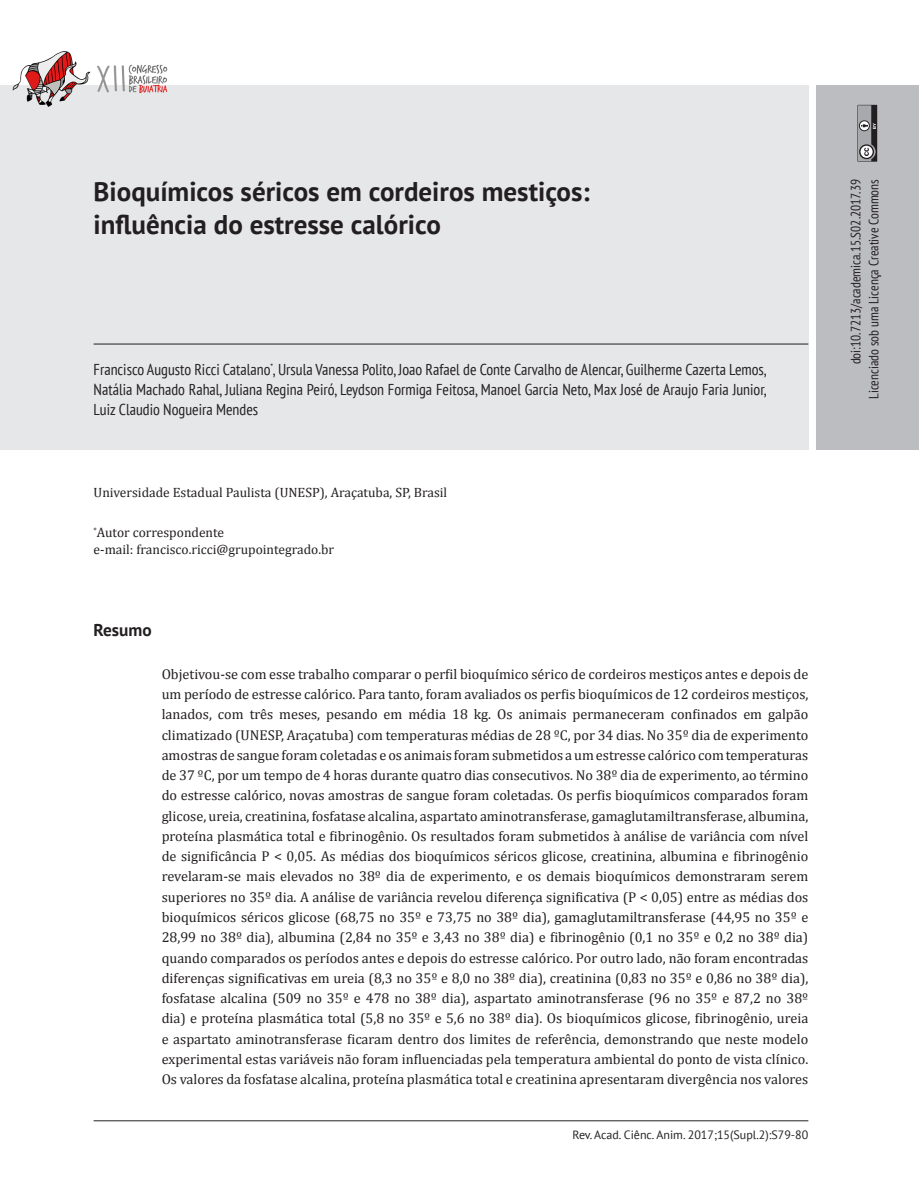
<style>
.page{position:relative;width:919px;height:1191px;background:#fff}
.page>*{position:absolute;margin:0;border:0;box-sizing:border-box;transform-origin:0 0}
.Título_Artigo{font:700 27px/33px "PT Sans";color:#231f20}
.t1{font:700 17.25px "PT Sans";color:#231f20}
.Nomes_-_Autores{font:condensed 15.75px/20.2px "PT Sans";color:#231f20;text-align:justify}
.Texto_-_Resumo{font:14.25px/20.2px "Cambria";color:#231f20;text-align:justify}
.Corpo_de_texto_-_Rec{font:13.5px "Cambria";color:#231f20}
.t2{font:condensed 13.5px/18px "PT Sans";color:#231f20;text-align:right}
.Rodapé{font:12px "PT Sans";color:#231f20}
</style>
<div class="page">
<hr style="left:94px;top:1120px;width:714px;height:1px;background:#231f20">
<div style="left:0;top:85px;width:808px;height:365px;background:#e6e7e9"></div>
<div style="left:816px;top:85px;width:102px;height:365px;background:#bcbdc0"></div>
<svg style="left:857px;top:105px;width:20px;height:57px"></svg>
<img style="left:12px;top:51px;width:156px;height:56px">
<hr style="left:94px;top:344px;width:714px;height:1px;background:#231f20">
<p class="Título_Artigo" style="left:94px;top:174px;width:497px">Bioquímicos séricos em cordeiros mestiços: influência do estresse calórico</p>
<p class="Nomes_-_Autores" style="left:94px;top:359px;width:674px">Francisco Augusto Ricci Catalano<sup>*</sup>, Ursula Vanessa Polito, Joao Rafael de Conte Carvalho de Alencar, Guilherme Cazerta Lemos, Natália Machado Rahal, Juliana Regina Peiró, Leydson Formiga Feitosa, Manoel Garcia Neto, Max José de Araujo Faria Junior, Luiz Claudio Nogueira Mendes</p>
<p class="Corpo_de_texto_-_Rec" style="left:94px;top:484px;width:355px">Universidade Estadual Paulista (UNESP), Araçatuba, SP, Brasil</p>
<p class="Corpo_de_texto_-_Rec" style="left:94px;top:524px;width:132px"><sup>*</sup>Autor correspondente</p>
<p class="Corpo_de_texto_-_Rec" style="left:94px;top:541px;width:242px">e-mail: francisco.ricci@grupointegrado.br</p>
<p class="t1" style="left:94px;top:619px;width:60px">Resumo</p>
<p class="Texto_-_Resumo" style="left:162px;top:664px;width:648px">Objetivou-se com esse trabalho comparar o perfil bioquímico sérico de cordeiros mestiços antes e depois de um período de estresse calórico. Para tanto, foram avaliados os perfis bioquímicos de 12 cordeiros mestiços, lanados, com três meses, pesando em média 18 kg. Os animais permaneceram confinados em galpão climatizado (UNESP, Araçatuba) com temperaturas médias de 28 ºC, por 34 dias. No 35º dia de experimento amostras de sangue foram coletadas e os animais foram submetidos a um estresse calórico com temperaturas de 37 ºC, por um tempo de 4 horas durante quatro dias consecutivos. No 38º dia de experimento, ao término do estresse calórico, novas amostras de sangue foram coletadas. Os perfis bioquímicos comparados foram glicose, ureia, creatinina, fosfatase alcalina, aspartato aminotransferase, gamaglutamiltransferase, albumina, proteína plasmática total e fibrinogênio. Os resultados foram submetidos à análise de variância com nível de significância P &lt; 0,05. As médias dos bioquímicos séricos glicose, creatinina, albumina e fibrinogênio revelaram-se mais elevados no 38º dia de experimento, e os demais bioquímicos demonstraram serem superiores no 35º dia. A análise de variância revelou diferença significativa (P &lt; 0,05) entre as médias dos bioquímicos séricos glicose (68,75 no 35º e 73,75 no 38º dia), gamaglutamiltransferase (44,95 no 35º e 28,99 no 38º dia), albumina (2,84 no 35º e 3,43 no 38º dia) e fibrinogênio (0,1 no 35º e 0,2 no 38º dia) quando comparados os períodos antes e depois do estresse calórico. Por outro lado, não foram encontradas diferenças significativas em ureia (8,3 no 35º e 8,0 no 38º dia), creatinina (0,83 no 35º e 0,86 no 38º dia), fosfatase alcalina (509 no 35º e 478 no 38º dia), aspartato aminotransferase (96 no 35º e 87,2 no 38º dia) e proteína plasmática total (5,8 no 35º e 5,6 no 38º dia). Os bioquímicos glicose, fibrinogênio, ureia e aspartato aminotransferase ficaram dentro dos limites de referência, demonstrando que neste modelo experimental estas variáveis não foram influenciadas pela temperatura ambiental do ponto de vista clínico.<br>Os valores da fosfatase alcalina, proteína plasmática total e creatinina apresentaram divergência nos valores</p>
<p class="Rodapé" style="left:572px;top:1126px;width:237px">Rev. Acad. Ciênc. Anim. 2017;15(Supl.2):S79-80</p>
<p class="t2" style="left:846px;top:399px;width:221px;rotate:-90deg">doi:10.7213/academica.15.S02.2017.39<br>Licenciado sob uma Licença Creative Commons</p>
</div>
